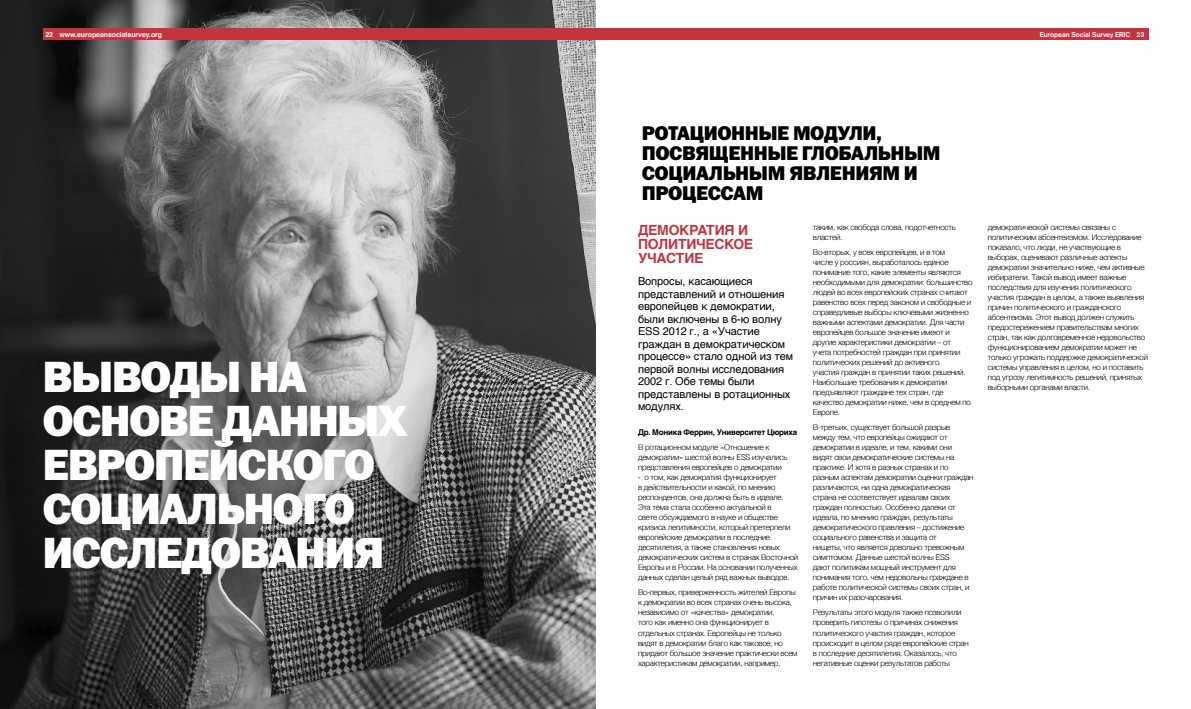
<style>
.page{position:relative;width:1191px;height:709px;background:#fff}
.page>*{position:absolute;margin:0;border:0;box-sizing:border-box;transform-origin:0 0}
.t1{font:44px/44px "Franklin Gothic Heavy ITC";letter-spacing:-.04em;color:#fff}
.t2{font:20px/20px "Franklin Gothic Heavy ITC";letter-spacing:-.02em;color:#000}
.t3{font:700 14px/14px "Helvetica";letter-spacing:-.02em;color:#c3343e}
.t4{font:11px/12.5px "Helvetica";letter-spacing:-.01em;color:#000}
.t5{font:300 8px/10px "Helvetica";letter-spacing:-.03em;color:#000}
.t6{font:700 8px "Helvetica";letter-spacing:-.03em;color:#000}
.t7{font:700 7px "Helvetica";letter-spacing:-.01em;color:#fff}
.t8{font:700 7px "Akzidenz Grotesk";letter-spacing:-.01em;color:#fff}
</style>
<div class="page">
<img style="left:0;top:0;width:595px;height:709px">
<div style="left:43px;top:29px;width:1105px;height:11px;background:#c3343e"></div>
<p class="t7" style="left:45px;top:29px;width:118px">22 www.europeansocialsurvey.org</p>
<p class="t8" style="left:1039px;top:30px;width:106px">European Social Survey ERIC 23</p>
<h1 class="t1" style="left:43px;top:356px;width:266px">ВЫВОДЫ НА</h1>
<h1 class="t1" style="left:43px;top:400px;width:366px">ОСНОВЕ ДАННЫХ<br>ЕВРОПЕЙСКОГО<br>СОЦИАЛЬНОГО<br>ИССЛЕДОВАНИЯ</h1>
<h2 class="t2" style="left:641px;top:124px;width:300px">РОТАЦИОННЫЕ МОДУЛИ,<br>ПОСВЯЩЕННЫЕ ГЛОБАЛЬНЫМ<br>СОЦИАЛЬНЫМ ЯВЛЕНИЯМ И<br>ПРОЦЕССАМ</h2>
<h3 class="t3" style="left:638px;top:223px;width:117px">ДЕМОКРАТИЯ И<br>ПОЛИТИЧЕСКОЕ<br>УЧАСТИЕ</h3>
<p class="t4" style="left:638px;top:275px;width:157px">Вопросы, касающиеся представлений и отношения европейцев к демократии, были включены в 6-ю волну<br>ESS 2012 г., а «Участие граждан в демократическом процессе» стало одной из тем первой волны исследования<br>2002 г. Обе темы были представлены в ротационных модулях.</p>
<p class="t6" style="left:638px;top:426px;width:161px">Др. Моника Феррин, Университет Цюриха</p>
<p class="t5" style="left:638px;top:442px;width:151px">В ротационном модуле «Отношение к демократии» шестой волны ESS изучались представления европейцев о демократии</p>
<p class="t5" style="left:638px;top:472px;width:162px">- о том, как демократия функционирует<br>в действительности и какой, по мнению респондентов, она должна быть в идеале.<br>Эта тема стала особенно актуальной в<br>свете обсуждаемого в науке и обществе кризиса легитимности, который претерпели европейские демократии в последние десятилетия, а также становления новых демократических систем в странах Восточной Европы и в России. На основании полученных данных сделан целый ряд важных выводов.</p>
<p class="t5" style="left:638px;top:587px;width:161px">Во-первых, приверженность жителей Европы к демократии во всех странах очень высока, независимо от «качества» демократии,<br>того как именно она функционирует в отдельных странах. Европейцы не только видят в демократии благо как таковое, но придают большое значение практически всем характеристикам демократии, например,</p>
<p class="t5" style="left:813px;top:222px;width:144px">таким, как свобода слова, подотчетность властей.</p>
<p class="t5" style="left:813px;top:247px;width:161px">Во-вторых, у всех европейцев, и в том<br>числе у россиян, выработалось единое понимание того, какие элементы являются необходимыми для демократии: большинство людей во всех европейских странах считают равенство всех перед законом и свободные и справедливые выборы ключевыми жизненно важными аспектами демократии. Для части европейцев большое значение имеют и другие характеристики демократии – от<br>учета потребностей граждан при принятии политических решений до активного<br>участия граждан в принятии таких решений.<br>Наибольшие требования к демократии предъявляют граждане тех стран, где качество демократии ниже, чем в среднем по Европе.</p>
<p class="t5" style="left:813px;top:422px;width:162px">В-третьих, существует большой разрыв между тем, что европейцы ожидают от демократии в идеале, и тем, какими они видят свои демократические системы на практике. И хотя в разных странах и по разным аспектам демократии оценки граждан различаются, ни одна демократическая страна не соответствует идеалам своих граждан полностью. Особенно далеки от идеала, по мнению граждан, результаты демократического правления – достижение социального равенства и защита от<br>нищеты, что является довольно тревожным симптомом. Данные шестой волны ESS<br>дают политикам мощный инструмент для понимания того, чем недовольны граждане в работе политической системы своих стран, и причин их разочарования.</p>
<p class="t5" style="left:813px;top:607px;width:157px">Результаты этого модуля также позволили проверить гипотезы о причинах снижения политического участия граждан, которое происходит в целом ряде европейские стран в последние десятилетия. Оказалось, что негативные оценки результатов работы</p>
<p class="t5" style="left:987px;top:222px;width:162px">демократической системы связаны с политическим абсентеизмом. Исследование показало, что люди, не участвующие в выборах, оценивают различные аспекты демократии значительно ниже, чем активные избиратели. Такой вывод имеет важные последствия для изучения политического участия граждан в целом, а также выявления причин политического и гражданского абсентеизма. Этот вывод должен служить предостережением правительствам многих стран, так как долговременное недовольство функционированием демократии может не только угрожать поддержке демократической системы управления в целом, но и поставить под угрозу легитимность решений, принятых</p>
<p class="t5" style="left:987px;top:382px;width:104px">выборными органами власти.</p>
</div>
